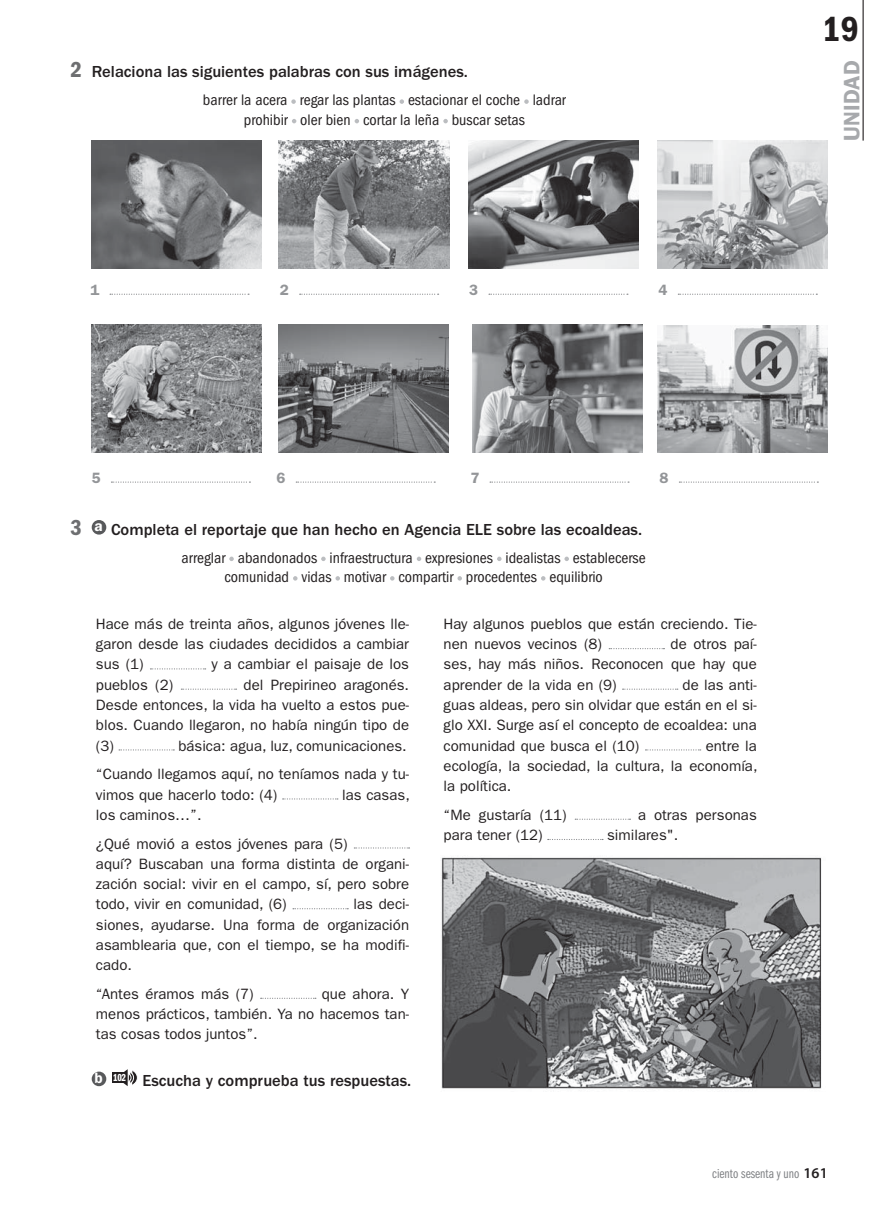
<style>
.page{position:relative;width:892px;height:1212px;background:#fff}
.page>*{position:absolute;margin:0;border:0;box-sizing:border-box;transform-origin:0 0}
.t1{font:36px "ITC Franklin Gothic Std Dm Cd";color:#231f20}
.t2{font:600 22.5px "ITC Franklin Gothic Std";color:#a7a9ac}
.t3{font:500 16.5px "ITC Franklin Gothic Std";color:#231f20}
.t4{font:condensed 15.75px/19.5px "ITC Franklin Gothic Std";color:#231f20;text-align:center}
.t5{font:15px/20.2px "ITC Franklin Gothic Std";color:#231f20;text-align:justify}
.t6{font:600 15px "ITC Franklin Gothic Std";color:#939598}
.t7{font:13.5px "ITC Franklin Gothic Std Bk Cp";color:#808285}
.s1{font-family:"ITC Franklin Gothic Std Dm Cd";font-weight:400;font-size:22.5px;color:#6d6e70}
.s2{font-family:"Myriad Pro";font-weight:600;font-size:15px;color:#231f20}
</style>
<div class="page">
<svg style="left:291px;top:99px;width:5px;height:5px"></svg>
<svg style="left:399px;top:99px;width:5px;height:5px"></svg>
<svg style="left:524px;top:99px;width:4px;height:5px"></svg>
<svg style="left:292px;top:119px;width:4px;height:4px"></svg>
<svg style="left:354px;top:119px;width:5px;height:4px"></svg>
<svg style="left:443px;top:119px;width:5px;height:4px"></svg>
<div style="left:92px;top:520px;width:14px;height:14px;background:#58595b;border-radius:50%"></div>
<svg style="left:229px;top:556px;width:5px;height:5px"></svg>
<svg style="left:321px;top:556px;width:4px;height:5px"></svg>
<svg style="left:417px;top:556px;width:4px;height:5px"></svg>
<svg style="left:497px;top:556px;width:4px;height:5px"></svg>
<svg style="left:564px;top:556px;width:5px;height:5px"></svg>
<svg style="left:293px;top:576px;width:4px;height:4px"></svg>
<svg style="left:335px;top:576px;width:5px;height:4px"></svg>
<svg style="left:390px;top:576px;width:4px;height:4px"></svg>
<svg style="left:457px;top:576px;width:5px;height:4px"></svg>
<svg style="left:541px;top:576px;width:4px;height:4px"></svg>
<svg style="left:150px;top:668px;width:56px;height:1px"></svg>
<svg style="left:181px;top:688px;width:55px;height:1px"></svg>
<svg style="left:119px;top:749px;width:55px;height:1px"></svg>
<svg style="left:282px;top:798px;width:56px;height:1px"></svg>
<svg style="left:354px;top:847px;width:55px;height:1px"></svg>
<svg style="left:293px;top:908px;width:55px;height:1px"></svg>
<svg style="left:261px;top:997px;width:55px;height:2px"></svg>
<svg style="left:609px;top:648px;width:55px;height:1px"></svg>
<svg style="left:622px;top:688px;width:55px;height:1px"></svg>
<svg style="left:645px;top:749px;width:55px;height:1px"></svg>
<svg style="left:575px;top:818px;width:55px;height:1px"></svg>
<svg style="left:547px;top:839px;width:56px;height:1px"></svg>
<div style="left:92px;top:1071px;width:14px;height:15px;background:#58595b;border-radius:50%"></div>
<div style="left:112px;top:1072px;width:11px;height:10px;background:#231f20"></div>
<svg style="left:116px;top:1069px;width:22px;height:17px"></svg>
<img style="left:441px;top:857px;width:381px;height:232px">
<img style="left:92px;top:141px;width:170px;height:127px">
<img style="left:279px;top:141px;width:170px;height:127px">
<img style="left:468px;top:141px;width:170px;height:127px">
<img style="left:657px;top:141px;width:170px;height:127px">
<svg style="left:110px;top:294px;width:139px;height:1px"></svg>
<svg style="left:300px;top:294px;width:138px;height:1px"></svg>
<svg style="left:489px;top:294px;width:139px;height:1px"></svg>
<svg style="left:678px;top:294px;width:139px;height:1px"></svg>
<img style="left:92px;top:324px;width:170px;height:128px">
<img style="left:278px;top:324px;width:170px;height:128px">
<img style="left:472px;top:325px;width:171px;height:127px">
<img style="left:657px;top:325px;width:170px;height:128px">
<svg style="left:111px;top:481px;width:139px;height:2px"></svg>
<svg style="left:296px;top:481px;width:139px;height:2px"></svg>
<svg style="left:490px;top:481px;width:139px;height:2px"></svg>
<svg style="left:679px;top:481px;width:139px;height:2px"></svg>
<hr style="left:862px;top:0;width:1px;height:141px;background:#231f20">
<p class="t3" style="left:70px;top:66px;width:399px"><span class="s1">2</span> Relaciona las siguientes palabras con sus imágenes.</p>
<p class="t4" style="left:203px;top:92px;width:364px">barrer la acera regar las plantas estacionar el coche ladrar prohibir oler bien cortar la leña buscar setas</p>
<p class="t6" style="left:90px;top:284px;width:10px">1</p>
<p class="t6" style="left:280px;top:284px;width:10px">2</p>
<p class="t6" style="left:469px;top:284px;width:10px">3</p>
<p class="t6" style="left:658px;top:284px;width:10px">4</p>
<h1 class="t1" style="left:822px;top:15px;width:38px">19</h1>
<h2 class="t2" style="left:843px;top:141px;width:82px;rotate:-90deg">UNIDAD</h2>
<p class="t6" style="left:92px;top:472px;width:10px">5</p>
<p class="t6" style="left:276px;top:472px;width:10px">6</p>
<p class="t6" style="left:470px;top:472px;width:10px">7</p>
<p class="t6" style="left:659px;top:472px;width:10px">8</p>
<p class="t3" style="left:70px;top:523px;width:573px"><span class="s1">3</span> <sup>a</sup> Completa el reportaje que han hecho en Agencia ELE sobre las ecoaldeas.</p>
<p class="t4" style="left:181px;top:549px;width:465px">arreglar abandonados infraestructura expresiones idealistas establecerse comunidad vidas motivar compartir procedentes equilibrio</p>
<p class="t5" style="left:96px;top:615px;width:315px">Hace más de treinta años, algunos jóvenes lle&shy;garon desde las ciudades decididos a cambiar sus (1)</p>
<p class="t5" style="left:443px;top:615px;width:315px">Hay algunos pueblos que están creciendo. Tie&shy;nen nuevos vecinos (8)</p>
<p class="t5" style="left:443px;top:635px;width:314px;text-indent:227px">de otros paí&shy;ses, hay más niños. Reconocen que hay que aprender de la vida en (9)</p>
<p class="t5" style="left:211px;top:656px;width:199px">y a cambiar el paisaje de los</p>
<p class="t5" style="left:96px;top:676px;width:315px;text-indent:148px">del Prepirineo aragonés.<br>Desde entonces, la vida ha vuelto a estos pue&shy;blos. Cuando llegaron, no había ningún tipo de (3)</p>
<p class="t5" style="left:96px;top:676px;width:79px">pueblos (2)</p>
<p class="t5" style="left:443px;top:676px;width:315px;text-indent:239px">de las anti&shy;guas aldeas, pero sin olvidar que están en el si&shy;glo XXI. Surge así el concepto de ecoaldea: una comunidad que busca el (10)</p>
<p class="t5" style="left:96px;top:732px;width:314px;line-height:28.8px;text-align:right">básica: agua, luz, comunicaciones.<br>“Cuando llegamos aquí, no teníamos nada y tu-</p>
<p class="t5" style="left:96px;top:786px;width:183px">vimos que hacerlo todo: (4)</p>
<p class="t5" style="left:342px;top:786px;width:69px">las casas,</p>
<p class="t5" style="left:96px;top:802px;width:253px;line-height:28.8px">los caminos…”.<br>¿Qué movió a estos jóvenes para (5)</p>
<p class="t5" style="left:96px;top:855px;width:315px">aquí? Buscaban una forma distinta de organi&shy;zación social: vivir en el campo, sí, pero sobre todo, vivir en comunidad, (6)</p>
<p class="t5" style="left:443px;top:737px;width:315px;text-indent:262px">entre la ecología, la sociedad, la cultura, la economía, la política.</p>
<p class="t5" style="left:443px;top:806px;width:125px">“Me gustaría (11)</p>
<p class="t5" style="left:638px;top:806px;width:120px">a otras personas</p>
<p class="t5" style="left:443px;top:826px;width:100px">para tener (12)</p>
<p class="t5" style="left:607px;top:826px;width:73px">similares".</p>
<p class="t5" style="left:96px;top:895px;width:314px;text-indent:257px">las deci&shy;siones, ayudarse. Una forma de organización asamblearia que, con el tiempo, se ha modifi&shy;cado.</p>
<p class="t5" style="left:96px;top:985px;width:159px">“Antes éramos más (7)</p>
<p class="t5" style="left:96px;top:985px;width:314px;text-indent:226px">que ahora. Y menos prácticos, también. Ya no hacemos tan&shy;tas cosas todos juntos”.</p>
<p class="t3" style="left:94px;top:1074px;width:318px"><sup>b</sup> <sup>102</sup> Escucha y comprueba tus respuestas.</p>
<p class="t7" style="left:712px;top:1168px;width:117px">ciento sesenta y uno <span class="s2">161</span></p>
</div>
